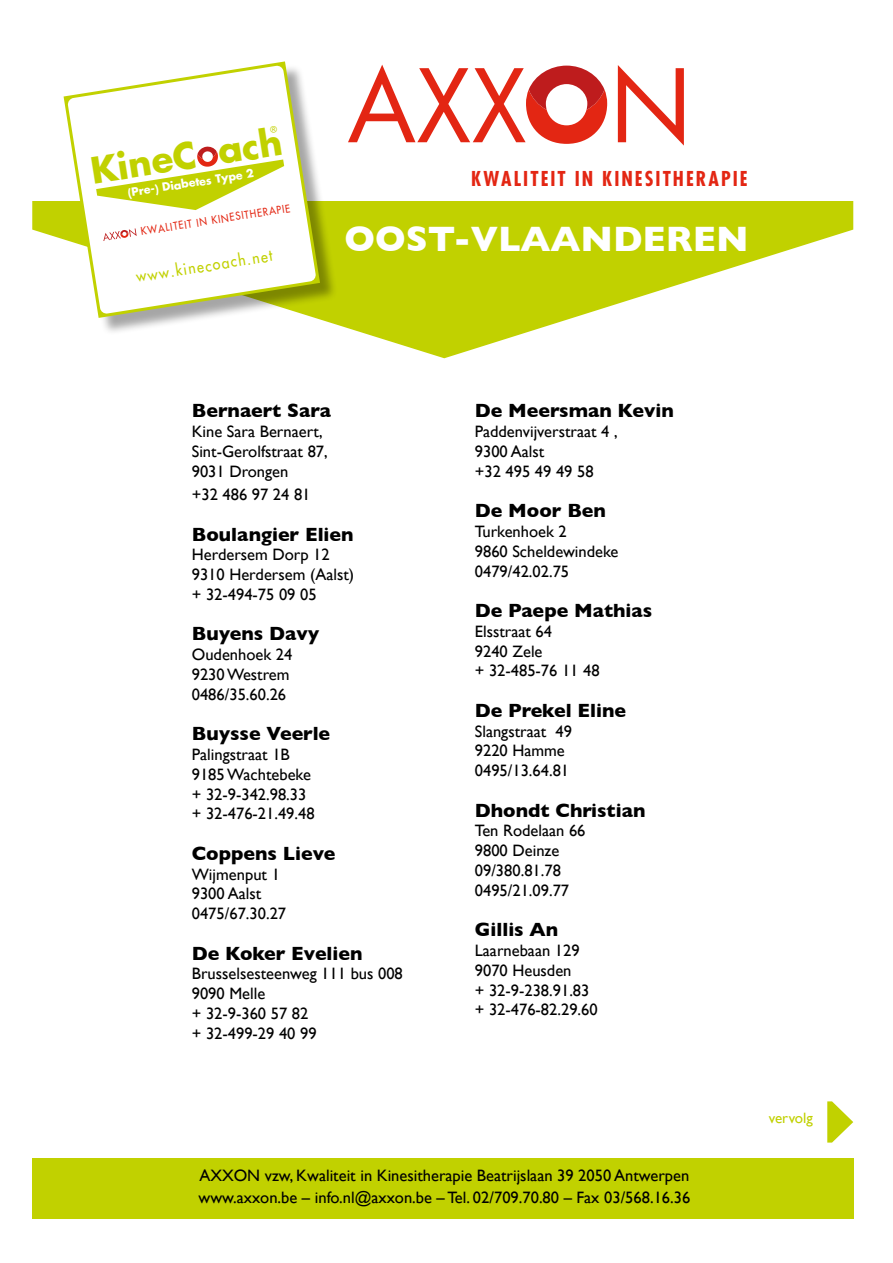
<style>
.page{position:relative;width:893px;height:1263px;background:#fff}
.page>*{position:absolute;margin:0;border:0;box-sizing:border-box;transform-origin:0 0}
.t1{font:700 36px "Gill Sans";color:#fff}
.t2{font:700 35.4px "Futura";color:#c1d100}
.t3{font:700 condensed 19.95px "Futura";letter-spacing:.1em;color:#e32613}
.t4{font:700 19.5px "Gill Sans";color:#000}
.t5{font:16.5px/19.8px "Gill Sans";color:#000}
.t6{font:15.6px "Futura";color:#c1d100;scale:.9 1}
.t7{font:15px "Gill Sans";color:#c1d100}
.t8{font:700 11.1px "Futura";color:#fff}
.t9{font:10.65px "Futura";color:#e32713;scale:.9 1}
</style>
<div class="page">
<svg style="left:32px;top:201px;width:821px;height:157px;fill:#c1d100"></svg>
<div style="left:66px;top:64px;width:272px;height:272px;background:#000;opacity:.35"></div>
<svg style="left:64px;top:61px;width:256px;height:257px"></svg>
<svg style="left:67px;top:65px;width:249px;height:249px"></svg>
<svg style="left:103px;top:228px;width:34px;height:13px"></svg>
<svg style="left:96px;top:146px;width:188px;height:64px"></svg>
<div style="left:32px;top:1158px;width:821px;height:60px;background:#c1d100"></div>
<svg style="left:348px;top:65px;width:259px;height:79px"></svg>
<svg style="left:618px;top:65px;width:66px;height:81px"></svg>
<svg style="left:827px;top:1101px;width:26px;height:41px"></svg>
<svg style="left:270px;top:126px;width:7px;height:7px"></svg>
<h2 class="t2" style="left:87px;top:146px;width:195px;rotate:-9deg">KineC ach</h2>
<p class="t9" style="left:140px;top:225px;width:169px;rotate:-9deg">KWALITEIT IN KINESITHERAPIE</p>
<p class="t8" style="left:126px;top:185px;width:129px;rotate:-9deg">(Pre-) Diabetes Type 2</p>
<p class="t6" style="left:135px;top:267px;width:155px;rotate:-9deg">www.kinecoach.net</p>
<p class="t3" style="left:471px;top:165px;width:278px">KWALITEIT IN KINESITHERAPIE</p>
<h1 class="t1" style="left:344px;top:211px;width:406px">OOST-VLAANDEREN</h1>
<p class="t4" style="left:192px;top:395px;width:141px">Bernaert Sara</p>
<p class="t5" style="left:192px;top:421px;width:138px">Kine Sara Bernaert,<br>Sint-Gerolfstraat 87,<br>9031 Drongen</p>
<p class="t5" style="left:192px;top:484px;width:120px">+32 486 97 24 81</p>
<p class="t4" style="left:192px;top:518px;width:163px">Boulangier Elien</p>
<p class="t5" style="left:192px;top:545px;width:164px">Herdersem Dorp 12<br>9310 Herdersem (Aalst) + 32-494-75 09 05</p>
<p class="t4" style="left:192px;top:618px;width:129px">Buyens Davy</p>
<p class="t5" style="left:192px;top:644px;width:102px">Oudenhoek 24<br>9230 Westrem<br>0486/35.60.26</p>
<p class="t4" style="left:192px;top:718px;width:140px">Buysse Veerle</p>
<p class="t5" style="left:192px;top:744px;width:124px">Palingstraat 1B<br>9185 Wachtebeke + 32-9-342.98.33 + 32-476-21.49.48</p>
<p class="t4" style="left:192px;top:838px;width:145px">Coppens Lieve</p>
<p class="t5" style="left:192px;top:864px;width:96px">Wijmenput 1<br>9300 Aalst<br>0475/67.30.27</p>
<p class="t4" style="left:192px;top:938px;width:172px">De Koker Evelien</p>
<p class="t5" style="left:192px;top:964px;width:213px">Brusselsesteenweg 111 bus 008<br>9090 Melle<br>+ 32-9-360 57 82<br>+ 32-499-29 40 99</p>
<p class="t4" style="left:475px;top:395px;width:200px">De Meersman Kevin</p>
<p class="t5" style="left:475px;top:421px;width:144px">Paddenvijverstraat 4 ,<br>9300 Aalst<br>+32 495 49 49 58</p>
<p class="t4" style="left:475px;top:495px;width:133px">De Moor Ben</p>
<p class="t5" style="left:475px;top:521px;width:145px">Turkenhoek 2<br>9860 Scheldewindeke<br>0479/42.02.75</p>
<p class="t4" style="left:475px;top:595px;width:179px">De Paepe Mathias</p>
<p class="t5" style="left:475px;top:621px;width:126px">Elsstraat 64<br>9240 Zele<br>+ 32-485-76 11 48</p>
<p class="t4" style="left:475px;top:695px;width:153px">De Prekel Eline</p>
<p class="t5" style="left:475px;top:721px;width:99px">Slangstraat 49<br>9220 Hamme<br>0495/13.64.81</p>
<p class="t4" style="left:475px;top:794px;width:172px">Dhondt Christian</p>
<p class="t5" style="left:475px;top:821px;width:112px">Ten Rodelaan 66<br>9800 Deinze<br>09/380.81.78<br>0495/21.09.77</p>
<p class="t4" style="left:475px;top:914px;width:85px">Gillis An</p>
<p class="t5" style="left:475px;top:940px;width:124px">Laarnebaan 129<br>9070 Heusden<br>+ 32-9-238.91.83 + 32-476-82.29.60</p>
<p class="t5" style="left:198px;top:1164px;width:493px;line-height:22.5px">AXXON vzw, Kwaliteit in Kinesitherapie Beatrijslaan 39 2050 Antwerpen www.axxon.be – info.nl@axxon.be – Tel. 02/709.70.80 – Fax 03/568.16.36</p>
<p class="t7" style="left:769px;top:1109px;width:46px">vervolg</p>
</div>
